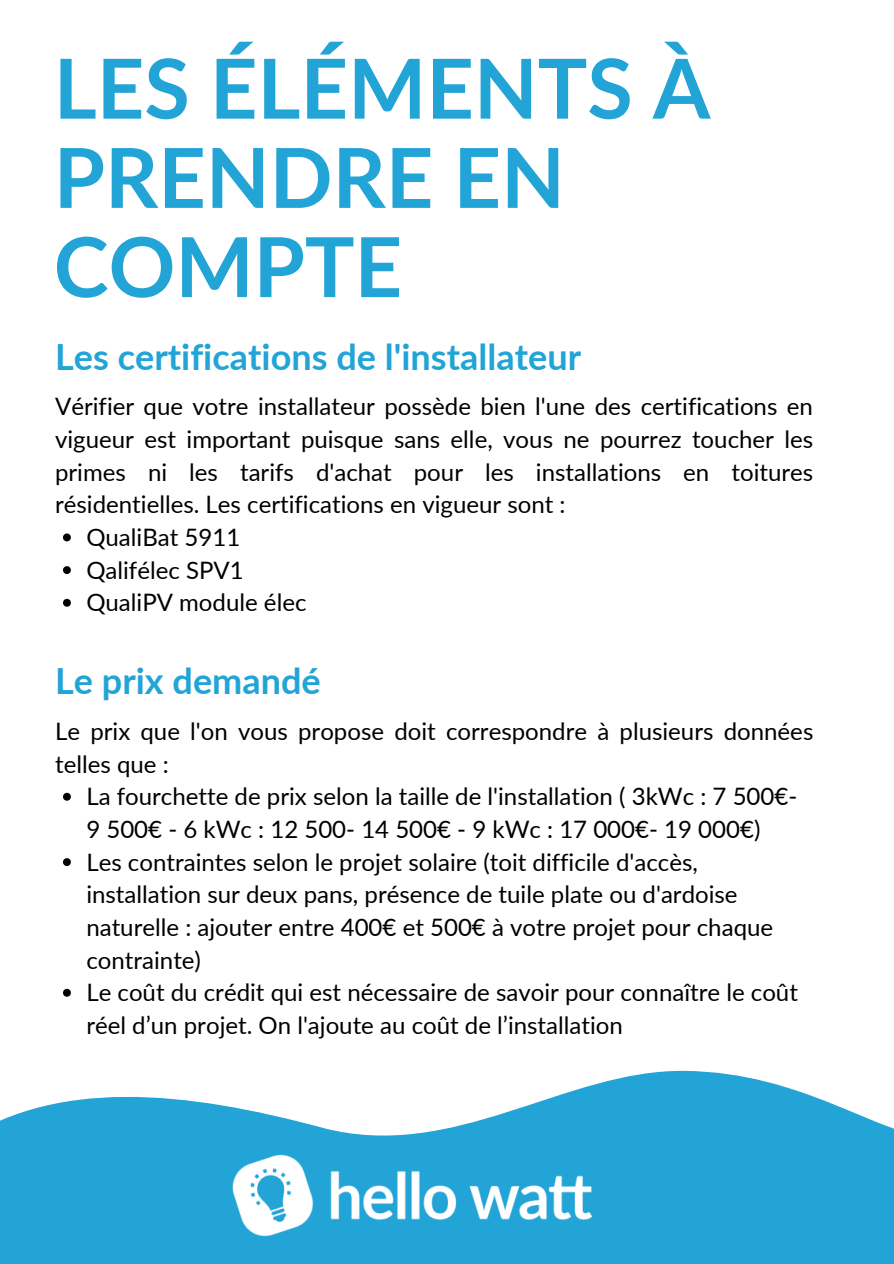
<style>
.page{position:relative;width:894px;height:1264px;background:#fff}
.page>*{position:absolute;margin:0;border:0;box-sizing:border-box;transform-origin:0 0}
.t1{font:700 82.65px/89.1px "Lato";color:#22a4d7}
.t2{font:700 36px "Lato";color:#22a4d7}
.t3{font:24px/32.7px "Lato";color:#000}
</style>
<div class="page">
<svg style="left:0;top:1070px;width:893px;height:193px;fill:#22a4d7"></svg>
<img style="left:217px;top:1139px;width:390px;height:112px">
<svg style="left:63px;top:533px;width:8px;height:8px"></svg>
<svg style="left:63px;top:566px;width:8px;height:8px"></svg>
<svg style="left:63px;top:599px;width:8px;height:7px"></svg>
<svg style="left:63px;top:792px;width:8px;height:8px"></svg>
<svg style="left:63px;top:858px;width:8px;height:8px"></svg>
<svg style="left:63px;top:988px;width:8px;height:8px"></svg>
<h1 class="t1" style="left:54px;top:42px;width:657px">LES ÉLÉMENTS À<br>PRENDRE EN<br>COMPTE</h1>
<h2 class="t2" style="left:55px;top:334px;width:527px">Les certifications de l'installateur</h2>
<p class="t3" style="left:55px;top:389px;width:759px">Vérifier que votre installateur possède bien l'une des certifications en</p>
<p class="t3" style="left:55px;top:422px;width:759px">vigueur est important puisque sans elle, vous ne pourrez toucher les</p>
<p class="t3" style="left:55px;top:455px;width:759px">primes ni les tarifs d'achat pour les installations en toitures</p>
<p class="t3" style="left:55px;top:487px;width:512px">résidentielles. Les certifications en vigueur sont :</p>
<p class="t3" style="left:86px;top:520px;width:155px">QualiBat 5911</p>
<p class="t3" style="left:86px;top:553px;width:159px">Qalifélec SPV1</p>
<p class="t3" style="left:86px;top:585px;width:221px">QualiPV module élec</p>
<h2 class="t2" style="left:55px;top:659px;width:267px">Le prix demandé</h2>
<p class="t3" style="left:55px;top:714px;width:759px">Le prix que l'on vous propose doit correspondre à plusieurs données telles que :</p>
<p class="t3" style="left:86px;top:779px;width:713px">La fourchette de prix selon la taille de l'installation ( 3kWc : 7 500€- 9 500€ - 6 kWc : 12 500- 14 500€ - 9 kWc : 17 000€- 19 000€)<br>Les contraintes selon le projet solaire (toit difficile d'accès, installation sur deux pans, présence de tuile plate ou d'ardoise naturelle : ajouter entre 400€ et 500€ à votre projet pour chaque contrainte)<br>Le coût du crédit qui est nécessaire de savoir pour connaître le coût réel d’un projet. On l'ajoute au coût de l’installation</p>
</div>
